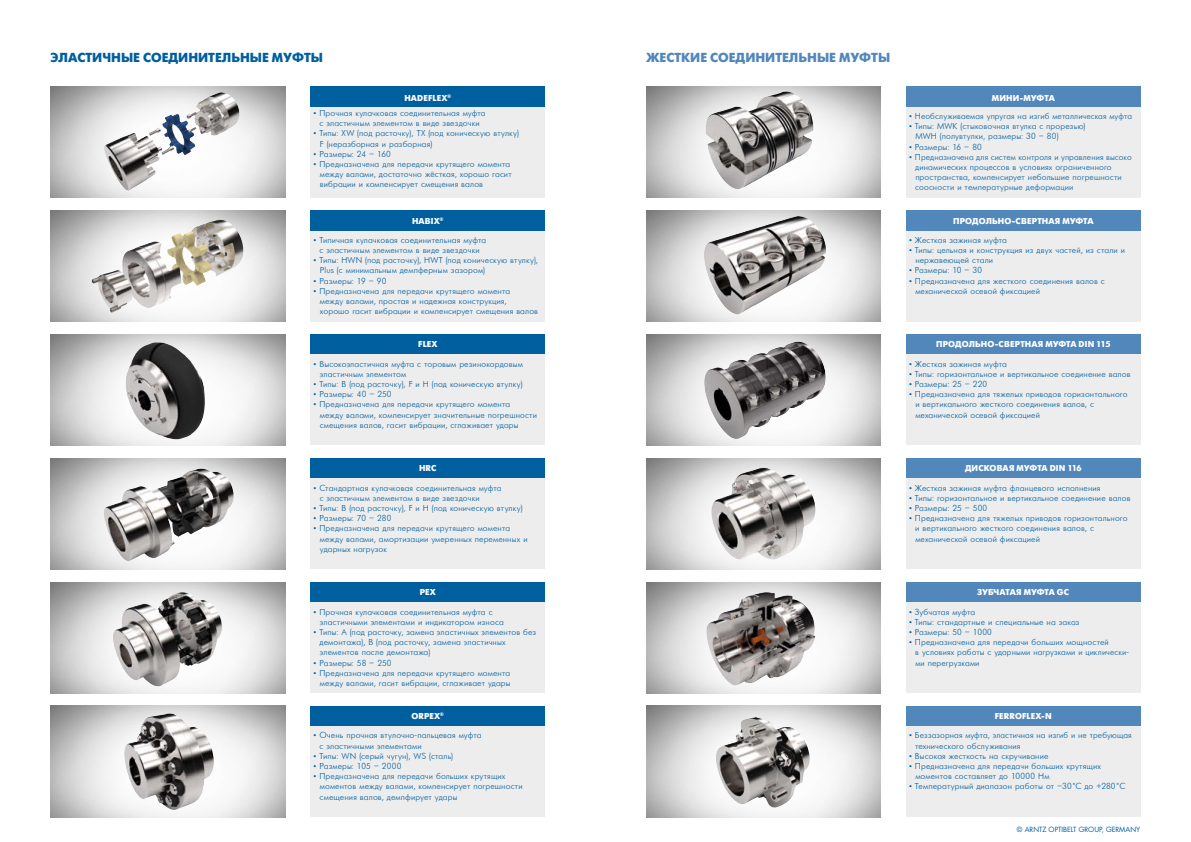
<style>
.page{position:relative;width:1191px;height:842px;background:#fff}
.page>*{position:absolute;margin:0;border:0;box-sizing:border-box;transform-origin:0 0}
.t1{font:700 13px "Futura Futuris C";color:#005f9f}
.t2{font:700 13px "Futura Futuris C";color:#5287bc}
.t3{font:8.5px/10.2px "Futuris";letter-spacing:.015em;color:#005f9f}
.t4{font:700 8.5px "Futura Futuris C";letter-spacing:.015em;color:#fff}
.t5{font:700 8.5px "Futura Futuris C";letter-spacing:-.005em;color:#fff}
.t6{font:7px "Futura Com";color:#005f9f}
</style>
<div class="page">
<img style="left:646px;top:582px;width:234px;height:111px">
<img style="left:104px;top:92px;width:138px;height:99px">
<img style="left:92px;top:219px;width:151px;height:94px">
<img style="left:102px;top:468px;width:132px;height:93px">
<img style="left:124px;top:342px;width:81px;height:98px">
<img style="left:122px;top:713px;width:96px;height:97px">
<img style="left:112px;top:592px;width:113px;height:94px">
<img style="left:706px;top:594px;width:76px;height:91px">
<img style="left:707px;top:467px;width:112px;height:92px">
<img style="left:703px;top:341px;width:124px;height:98px">
<img style="left:702px;top:216px;width:125px;height:98px">
<img style="left:704px;top:92px;width:110px;height:97px">
<img style="left:713px;top:717px;width:98px;height:91px">
<div style="left:310px;top:210px;width:235px;height:21px;background:#005f9f"></div>
<div style="left:310px;top:231px;width:235px;height:90px;background:#ededed"></div>
<div style="left:310px;top:86px;width:235px;height:21px;background:#005f9f"></div>
<div style="left:310px;top:107px;width:235px;height:91px;background:#ededed"></div>
<div style="left:310px;top:458px;width:235px;height:20px;background:#005f9f"></div>
<div style="left:310px;top:478px;width:235px;height:91px;background:#ededed"></div>
<div style="left:310px;top:334px;width:235px;height:21px;background:#005f9f"></div>
<div style="left:310px;top:355px;width:235px;height:90px;background:#ededed"></div>
<div style="left:310px;top:706px;width:235px;height:20px;background:#005f9f"></div>
<div style="left:310px;top:726px;width:235px;height:91px;background:#ededed"></div>
<div style="left:310px;top:582px;width:235px;height:20px;background:#005f9f"></div>
<div style="left:310px;top:602px;width:235px;height:91px;background:#ededed"></div>
<div style="left:906px;top:458px;width:234px;height:20px;background:#5287bc"></div>
<div style="left:906px;top:478px;width:234px;height:91px;background:#ededed"></div>
<div style="left:906px;top:210px;width:234px;height:21px;background:#5287bc"></div>
<div style="left:906px;top:231px;width:234px;height:90px;background:#ededed"></div>
<div style="left:906px;top:86px;width:234px;height:21px;background:#5287bc"></div>
<div style="left:906px;top:107px;width:234px;height:91px;background:#ededed"></div>
<div style="left:906px;top:582px;width:234px;height:20px;background:#5287bc"></div>
<div style="left:906px;top:602px;width:234px;height:91px;background:#ededed"></div>
<div style="left:906px;top:334px;width:234px;height:21px;background:#5287bc"></div>
<div style="left:906px;top:355px;width:234px;height:90px;background:#ededed"></div>
<div style="left:906px;top:706px;width:234px;height:20px;background:#5287bc"></div>
<div style="left:906px;top:726px;width:234px;height:91px;background:#ededed"></div>
<h1 class="t1" style="left:51px;top:50px;width:274px">ЭЛАСТИЧНЫЕ СОЕДИНИТЕЛЬНЫЕ МУФТЫ</h1>
<p class="t4" style="left:404px;top:93px;width:49px">HADEFLEX<sup>®</sup></p>
<p class="t3" style="left:313px;top:108px;width:174px;text-align:center">• Прочная кулачковая соединительная муфта с эластичным элементом в виде звездочки</p>
<p class="t3" style="left:320px;top:129px;width:201px;text-indent:-6px">• Типы: XW (под расточку), TX (под коническую втулку)<br>F (неразборная и разборная)</p>
<p class="t3" style="left:313px;top:149px;width:79px">• Размеры: 24 – 160</p>
<p class="t3" style="left:320px;top:159px;width:193px;text-indent:-6px">• Предназначена для передачи крутящего момента между валами, достаточно жёсткая, хорошо гасит вибрации и компенсирует смещения валов</p>
<p class="t4" style="left:412px;top:216px;width:33px">HABIX<sup>®</sup></p>
<p class="t3" style="left:313px;top:235px;width:174px;text-align:center">• Типичная кулачковая соединительная муфта с эластичным элементом в виде звездочки</p>
<p class="t3" style="left:320px;top:255px;width:220px;text-indent:-6px">• Типы: HWN (под расточку), HWT (под коническую втулку),<br>Plus (с минимальным демпферным зазором)</p>
<p class="t3" style="left:313px;top:276px;width:74px">• Размеры: 19 – 90</p>
<p class="t3" style="left:320px;top:286px;width:220px;text-indent:-6px">• Предназначена для передачи крутящего момента<br>между валами, простая и надежная конструкция, хорошо гасит вибрации и компенсирует смещения валов</p>
<p class="t4" style="left:418px;top:340px;width:21px">FLEX</p>
<p class="t3" style="left:320px;top:359px;width:204px;text-indent:-6px">• Высокоэластичная муфта с торовым резинокордовым эластичным элементом</p>
<p class="t3" style="left:313px;top:379px;width:210px">• Типы: B (под расточку), F и H (под коническую втулку)</p>
<p class="t3" style="left:313px;top:389px;width:80px">• Размеры: 40 – 250</p>
<p class="t3" style="left:320px;top:400px;width:219px;text-indent:-6px">• Предназначена для передачи крутящего момента<br>между валами, компенсирует значительные погрешности смещения валов, гасит вибрации, сглаживает удары</p>
<p class="t4" style="left:419px;top:464px;width:19px">HRC</p>
<p class="t3" style="left:320px;top:483px;width:184px;text-indent:-6px">• Стандартная кулачковая соединительная муфта с эластичным элементом в виде звездочки</p>
<p class="t3" style="left:313px;top:503px;width:210px">• Типы: B (под расточку), F и H (под коническую втулку)</p>
<p class="t3" style="left:313px;top:513px;width:79px">• Размеры: 70 – 280</p>
<p class="t3" style="left:320px;top:524px;width:209px;text-indent:-6px">• Предназначена для передачи крутящего момента между валами, амортизации умеренных переменных и ударных нагрузок</p>
<p class="t4" style="left:420px;top:588px;width:18px">PEX</p>
<p class="t3" style="left:320px;top:607px;width:185px;text-indent:-6px">• Прочная кулачковая соединительная муфта с эластичными элементами и индикатором износа</p>
<p class="t3" style="left:320px;top:627px;width:218px;text-indent:-6px">• Типы: А (под расточку, замена эластичных элементов без демонтажа), В (под расточку, замена эластичных элементов после демонтажа)</p>
<p class="t3" style="left:313px;top:658px;width:80px">• Размеры: 58 – 250</p>
<p class="t3" style="left:313px;top:668px;width:199px;text-align:right">• Предназначена для передачи крутящего момента между валами, гасит вибрации, сглаживает удары</p>
<p class="t4" style="left:411px;top:711px;width:34px">ORPEX<sup>®</sup></p>
<p class="t3" style="left:320px;top:730px;width:163px;text-indent:-6px">• Очень прочная втулочно-пальцевая муфта с эластичными элементами</p>
<p class="t3" style="left:313px;top:751px;width:141px">• Типы: WN (серый чугун), WS (сталь)</p>
<p class="t3" style="left:313px;top:761px;width:89px">• Размеры: 105 – 2000</p>
<p class="t3" style="left:320px;top:771px;width:204px;text-indent:-6px">• Предназначена для передачи больших крутящих моментов между валами, компенсирует погрешности смещения валов, демпфирует удары</p>
<h1 class="t2" style="left:646px;top:50px;width:246px">ЖЕСТКИЕ СОЕДИНИТЕЛЬНЫЕ МУФТЫ</h1>
<p class="t4" style="left:992px;top:93px;width:64px">МИНИ-МУФТА</p>
<p class="t3" style="left:909px;top:111px;width:224px">• Необслуживаемая упругая на изгиб металлическая муфта</p>
<p class="t3" style="left:915px;top:121px;width:172px;text-indent:-6px">• Типы: MWK (стыковочная втулка с прорезью)<br>MWH (полувтулки, размеры: 30 – 80)</p>
<p class="t3" style="left:909px;top:142px;width:74px">• Размеры: 16 – 80</p>
<p class="t3" style="left:915px;top:152px;width:218px;text-indent:-6px">• Предназначена для систем контроля и управления высоко динамических процессов в условиях ограниченного пространства, компенсирует небольшие погрешности соосности и температурные деформации</p>
<p class="t4" style="left:953px;top:217px;width:142px">ПРОДОЛЬНО-СВЕРТНАЯ МУФТА</p>
<p class="t3" style="left:909px;top:235px;width:99px">• Жесткая зажиная муфта</p>
<p class="t3" style="left:915px;top:245px;width:211px;text-indent:-6px">• Типы: цельная и конструкция из двух частей, из стали и нержавеющей стали</p>
<p class="t3" style="left:909px;top:266px;width:75px">• Размеры: 10 – 30</p>
<p class="t3" style="left:915px;top:276px;width:191px;text-indent:-6px">• Предназначена для жесткого соединения валов с механической осевой фиксацией</p>
<p class="t4" style="left:936px;top:340px;width:176px">ПРОДОЛЬНО-СВЕРТНАЯ МУФТА DIN 115</p>
<p class="t3" style="left:909px;top:359px;width:99px">• Жесткая зажиная муфта</p>
<p class="t3" style="left:909px;top:369px;width:223px">• Типы: горизонтальное и вертикальное соединение валов</p>
<p class="t3" style="left:909px;top:379px;width:80px">• Размеры: 25 – 220</p>
<p class="t3" style="left:915px;top:389px;width:214px;text-indent:-6px">• Предназначена для тяжелых приводов горизонтального и вертикального жесткого соединения валов, с механической осевой фиксацией</p>
<p class="t4" style="left:965px;top:464px;width:118px">ДИСКОВАЯ МУФТА DIN 116</p>
<p class="t3" style="left:909px;top:483px;width:193px">• Жесткая зажиная муфта фланцевого исполнения</p>
<p class="t3" style="left:909px;top:493px;width:223px">• Типы: горизонтальное и вертикальное соединение валов</p>
<p class="t3" style="left:909px;top:503px;width:80px">• Размеры: 25 – 500</p>
<p class="t3" style="left:915px;top:513px;width:214px;text-indent:-6px">• Предназначена для тяжелых приводов горизонтального и вертикального жесткого соединения валов, с механической осевой фиксацией</p>
<p class="t5" style="left:977px;top:588px;width:93px">ЗУБЧАТАЯ МУФТА GC</p>
<p class="t3" style="left:909px;top:607px;width:68px">• Зубчатая муфта</p>
<p class="t3" style="left:909px;top:617px;width:172px">• Типы: стандартные и специальные на заказ</p>
<p class="t3" style="left:909px;top:627px;width:84px">• Размеры: 50 – 1000</p>
<p class="t3" style="left:915px;top:637px;width:215px;text-indent:-6px">• Предназначена для передачи больших мощностей<br>в условиях работы с ударными нагрузками и циклически&shy;ми перегрузками</p>
<p class="t4" style="left:994px;top:711px;width:58px">FERROFLEX-N</p>
<p class="t3" style="left:915px;top:730px;width:218px;text-indent:-6px">• Беззазорная муфта, эластичная на изгиб и не требующая технического обслуживания</p>
<p class="t3" style="left:909px;top:751px;width:141px">• Высокая жесткость на скручивание</p>
<p class="t3" style="left:915px;top:761px;width:187px;text-indent:-6px">• Предназначена для передачи больших крутящих моментов составляет до 10000 Нм</p>
<p class="t3" style="left:909px;top:781px;width:218px">• Температурный диапазон работы от –30°C до +280°C</p>
<p class="t6" style="left:1017px;top:825px;width:125px">© ARNTZ OPTIBELT GROUP, GERMANY</p>
</div>
